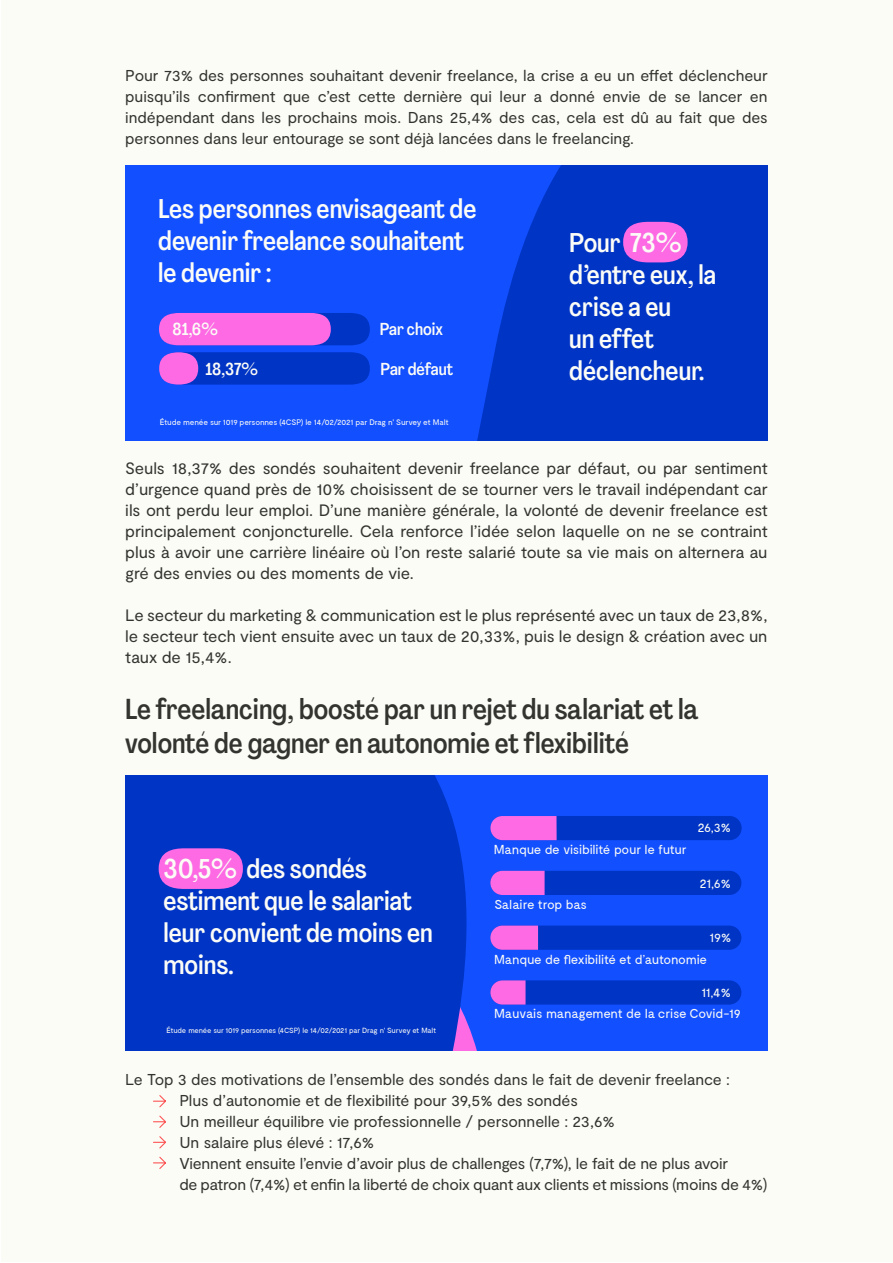
<style>
.page{position:relative;width:893px;height:1263px;background:#fff}
.page>*{position:absolute;margin:0;border:0;box-sizing:border-box;transform-origin:0 0}
.t1{font:500 28.5px/34.2px "Agrandir Tight";color:#333330}
.t2{font:500 26.7px/32.1px "Agrandir Tight";color:#fcfcf7}
.t3{font:500 17.1px "Agrandir Tight";color:#fcfcf7}
.t4{font:16.5px/21px "Moderat";letter-spacing:-.005em;color:#333330;text-align:justify}
.t5{font:15.75px/21px "Moderat";letter-spacing:-.01em;color:#333330;text-align:justify}
.t6{font:12.9px "Moderat";letter-spacing:-.025em;color:#fcfcf7}
.t7{font:8.1px "Moderat";letter-spacing:-.025em;color:#fcfcf7}
.t8{font:7.5px "Moderat";letter-spacing:-.025em;color:#fcfcf7}
</style>
<div class="page">
<div style="left:1px;top:1px;width:891px;height:1261px;background:#fcfcf7"></div>
<div style="left:125px;top:165px;width:643px;height:275px;background:#1250ff"></div>
<svg style="left:177px;top:165px;width:591px;height:275px"></svg>
<svg style="left:159px;top:313px;width:211px;height:32px;background:#c65fdf"></svg>
<svg style="left:159px;top:352px;width:211px;height:33px;background:#263dcc"></svg>
<svg style="left:623px;top:222px;width:65px;height:40px;background:#db62df"></svg>
<div style="left:125px;top:776px;width:643px;height:275px;background:#1250ff"></div>
<div style="left:125px;top:776px;width:352px;height:275px;background:#0034c5"></div>
<div style="left:490px;top:871px;width:251px;height:24px;background:#0034c5;border-radius:12px"></div>
<svg style="left:490px;top:871px;width:55px;height:24px"></svg>
<div style="left:490px;top:925px;width:251px;height:25px;background:#0034c5;border-radius:12px"></div>
<svg style="left:490px;top:925px;width:48px;height:25px"></svg>
<div style="left:490px;top:980px;width:251px;height:24px;background:#0034c5;border-radius:12px"></div>
<svg style="left:490px;top:980px;width:36px;height:24px"></svg>
<div style="left:490px;top:816px;width:252px;height:24px;background:#0034c5;border-radius:12px"></div>
<svg style="left:490px;top:816px;width:67px;height:24px;background:#f068e4"></svg>
<svg style="left:159px;top:848px;width:84px;height:41px;background:#e164e0"></svg>
<svg style="left:153px;top:1095px;width:13px;height:13px"></svg>
<svg style="left:153px;top:1115px;width:13px;height:13px"></svg>
<svg style="left:153px;top:1136px;width:13px;height:13px"></svg>
<svg style="left:153px;top:1156px;width:13px;height:13px"></svg>
<p class="t5" style="left:125px;top:66px;width:644px">Pour 73% des personnes souhaitant devenir freelance, la crise a eu un effet déclencheur puisqu’ils confirment que c’est cette dernière qui leur a donné envie de se lancer en indépendant dans les prochains mois. Dans 25,4% des cas, cela est dû au fait que des personnes dans leur entourage se sont déjà lancées dans le freelancing.</p>
<h2 class="t2" style="left:158px;top:192px;width:320px">Les personnes envisageant de devenir freelance souhaitent le devenir :</h2>
<p class="t3" style="left:173px;top:318px;width:47px">81,6%</p>
<p class="t3" style="left:380px;top:318px;width:65px">Par choix</p>
<p class="t3" style="left:205px;top:358px;width:54px">18,37%</p>
<p class="t3" style="left:381px;top:358px;width:74px">Par défaut</p>
<p class="t7" style="left:160px;top:418px;width:291px">Étude menée sur 1019 personnes (4CSP) le 14/02/2021 par Drag n' Survey et Malt</p>
<h2 class="t2" style="left:569px;top:226px;width:149px">Pour 73% d’entre eux, la crise a eu<br>un effet déclencheur.</h2>
<p class="t4" style="left:125px;top:458px;width:644px">Seuls 18,37% des sondés souhaitent devenir freelance par défaut, ou par sentiment d’urgence quand près de 10% choisissent de se tourner vers le travail indépendant car ils ont perdu leur emploi. D’une manière générale, la volonté de devenir freelance est principalement conjoncturelle. Cela renforce l’idée selon laquelle on ne se contraint plus à avoir une carrière linéaire où l’on reste salarié toute sa vie mais on alternera au gré des envies ou des moments de vie.</p>
<p class="t4" style="left:125px;top:605px;width:644px">Le secteur du marketing &amp; communication est le plus représenté avec un taux de 23,8%, le secteur tech vient ensuite avec un taux de 20,33%, puis le design &amp; création avec un taux de 15,4%.</p>
<h1 class="t1" style="left:125px;top:691px;width:575px">Le freelancing, boosté par un rejet du salariat et la volonté de gagner en autonomie et flexibilité</h1>
<h2 class="t2" style="left:164px;top:852px;width:271px">30,5% des sondés estiment que le salariat leur convient de moins en moins.</h2>
<p class="t8" style="left:166px;top:1026px;width:271px">Étude menée sur 1019 personnes (4CSP) le 14/02/2021 par Drag n' Survey et Malt</p>
<p class="t6" style="left:494px;top:842px;width:194px">Manque de visibilité pour le futur</p>
<p class="t6" style="left:494px;top:897px;width:94px">Salaire trop bas</p>
<p class="t6" style="left:697px;top:820px;width:35px">26,3%</p>
<p class="t6" style="left:699px;top:876px;width:33px">21,6%</p>
<p class="t6" style="left:709px;top:930px;width:23px">19%</p>
<p class="t6" style="left:494px;top:952px;width:214px">Manque de flexibilité et d’autonomie</p>
<p class="t6" style="left:701px;top:985px;width:31px">11,4%</p>
<p class="t6" style="left:494px;top:1007px;width:248px">Mauvais management de la crise Covid-19</p>
<p class="t5" style="left:179px;top:1069px;width:590px;text-align:left;text-indent:-54px">Le Top 3 des motivations de l’ensemble des sondés dans le fait de devenir freelance :<br>Plus d’autonomie et de flexibilité pour 39,5% des sondés<br>Un meilleur équilibre vie professionnelle / personnelle : 23,6%<br>Un salaire plus élevé : 17,6%<br>Viennent ensuite l’envie d’avoir plus de challenges (7,7%), le fait de ne plus avoir<br>de patron (7,4%) et enfin la liberté de choix quant aux clients et missions (moins de 4%)</p>
</div>
